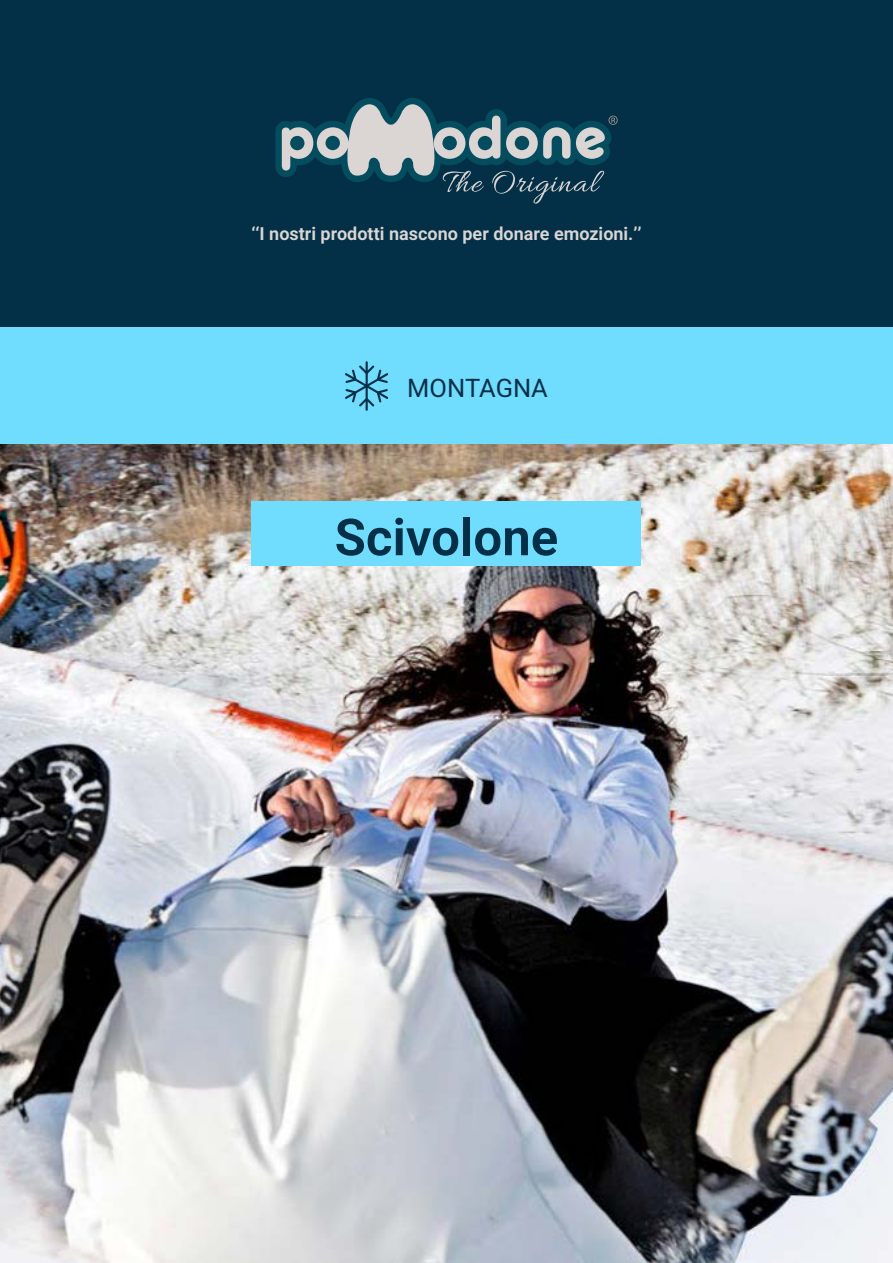
<style>
.page{position:relative;width:893px;height:1263px;background:#fff}
.page>*{position:absolute;margin:0;border:0;box-sizing:border-box;transform-origin:0 0}
.t1{font:600 51px "Heebo";color:#033047}
.t2{font:25.5px "Heebo";color:#033047}
.t3{font:600 18px "Heebo";color:#dbd6d4}
</style>
<div class="page">
<div style="left:0;top:0;width:893px;height:327px;background:#033047"></div>
<svg style="left:275px;top:98px;width:343px;height:106px"></svg>
<div style="left:0;top:327px;width:893px;height:118px;background:#70ddff"></div>
<img style="left:0;top:445px;width:893px;height:818px">
<div style="left:252px;top:502px;width:389px;height:64px;background:#70ddff"></div>
<hr style="left:366px;top:361px;width:2px;height:26px;background:#033047">
<hr style="left:366px;top:385px;width:2px;height:26px;background:#033047">
<svg style="left:345px;top:365px;width:43px;height:42px"></svg>
<p class="t3" style="left:251px;top:221px;width:392px">‘‘I nostri prodotti nascono per donare emozioni.’’</p>
<h2 class="t2" style="left:407px;top:370px;width:142px">MONTAGNA</h2>
<h1 class="t1" style="left:335px;top:502px;width:225px">Scivolone</h1>
</div>
